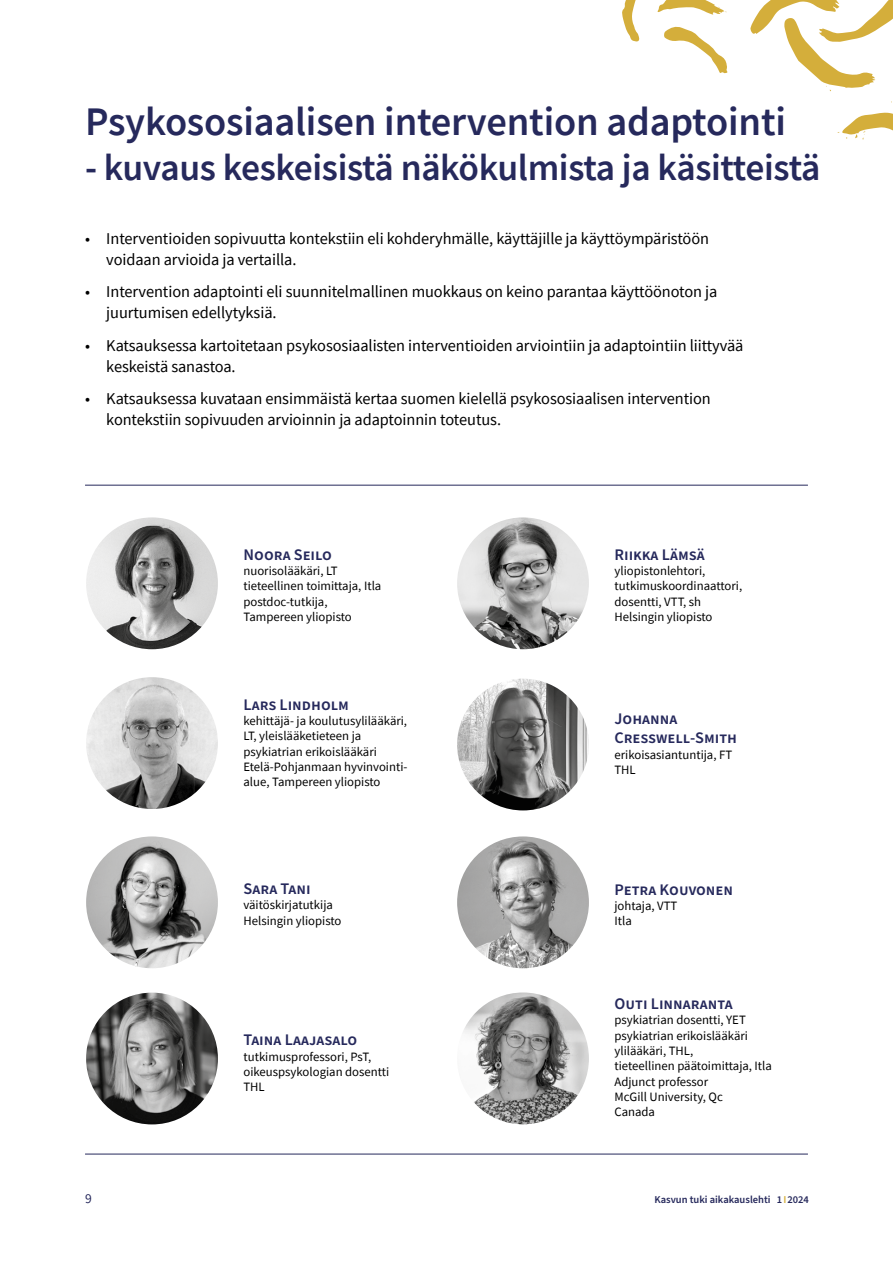
<style>
.page{position:relative;width:893px;height:1263px;background:#fff}
.page>*{position:absolute;margin:0;border:0;box-sizing:border-box;transform-origin:0 0}
.t1{font:600 40.5px "Source Sans Pro";letter-spacing:-.005em;color:#26295c}
.t2{font:600 37.5px "Source Sans Pro";letter-spacing:-.01em;color:#26295c}
.t3{font:16.5px/21px "Source Sans Pro";letter-spacing:-.005em;color:#000}
.t4{font:600 16.2px/19.5px "Source Sans Pro";color:#26295c}
.t5{font:13.5px "Source Sans Pro";color:#26295c}
.t6{font:12.75px/15.3px "Source Sans Pro";color:#000}
.t7{font:600 10.5px "Source Sans Pro";color:#26295c}
.s1{color:#d4ae3b}
</style>
<div class="page">
<hr style="left:85px;top:1154px;width:723px;height:1px;background:#26295c">
<hr style="left:85px;top:485px;width:723px;height:1px;background:#26295c">
<img style="left:86px;top:517px;width:132px;height:132px;border-radius:66px">
<img style="left:86px;top:677px;width:132px;height:132px;border-radius:66px">
<img style="left:457px;top:517px;width:132px;height:132px;border-radius:66px">
<svg style="left:622px;top:0;width:271px;height:140px"></svg>
<img style="left:86px;top:836px;width:132px;height:132px;border-radius:66px">
<img style="left:457px;top:992px;width:132px;height:132px;border-radius:66px">
<img style="left:86px;top:992px;width:132px;height:132px;border-radius:66px">
<img style="left:457px;top:836px;width:132px;height:132px;border-radius:66px">
<img style="left:457px;top:679px;width:132px;height:131px">
<h1 class="t1" style="left:85px;top:95px;width:702px">Psykososiaalisen intervention adaptointi</h1>
<h2 class="t2" style="left:85px;top:143px;width:737px">- kuvaus keskeisistä näkökulmista ja käsitteistä</h2>
<p class="t3" style="left:106px;top:228px;width:604px;text-indent:-21px">• Interventioiden sopivuutta kontekstiin eli kohderyhmälle, käyttäjille ja käyttöympäristöön voidaan arvioida ja vertailla.</p>
<p class="t3" style="left:106px;top:281px;width:613px;text-indent:-21px">• Intervention adaptointi eli suunnitelmallinen muokkaus on keino parantaa käyttöönoton ja juurtumisen edellytyksiä.</p>
<p class="t3" style="left:106px;top:335px;width:639px;text-indent:-21px">• Katsauksessa kartoitetaan psykososiaalisten interventioiden arviointiin ja adaptointiin liittyvää keskeistä sanastoa.</p>
<p class="t3" style="left:106px;top:388px;width:606px;text-indent:-21px">• Katsauksessa kuvataan ensimmäistä kertaa suomen kielellä psykososiaalisen intervention kontekstiin sopivuuden arvioinnin ja adaptoinnin toteutus.</p>
<p class="t4" style="left:243px;top:545px;width:90px">Noora Seilo</p>
<p class="t6" style="left:243px;top:563px;width:139px">nuorisolääkäri, LT tieteellinen toimittaja, Itla postdoc-tutkija,<br>Tampereen yliopisto</p>
<p class="t4" style="left:243px;top:695px;width:107px">Lars Lindholm</p>
<p class="t6" style="left:243px;top:713px;width:166px">kehittäjä- ja koulutusylilääkäri,<br>LT, yleislääketieteen ja psykiatrian erikoislääkäri<br>Etelä-Pohjanmaan hyvinvointi&shy;alue, Tampereen yliopisto</p>
<p class="t4" style="left:243px;top:879px;width:69px">Sara Tani</p>
<p class="t6" style="left:243px;top:897px;width:100px">väitöskirjatutkija<br>Helsingin yliopisto</p>
<p class="t4" style="left:243px;top:1031px;width:115px">Taina Laajasalo</p>
<p class="t6" style="left:243px;top:1049px;width:147px">tutkimusprofessori, PsT, oikeuspsykologian dosentti<br>THL</p>
<p class="t4" style="left:614px;top:545px;width:92px">Riikka Lämsä</p>
<p class="t6" style="left:614px;top:563px;width:129px">yliopistonlehtori, tutkimuskoordinaattori, dosentti, VTT, sh<br>Helsingin yliopisto</p>
<p class="t4" style="left:614px;top:709px;width:124px">Johanna<br>Cresswell-Smith</p>
<p class="t6" style="left:614px;top:746px;width:119px">erikoisasiantuntija, FT<br>THL</p>
<p class="t4" style="left:614px;top:880px;width:120px">Petra Kouvonen</p>
<p class="t6" style="left:614px;top:898px;width:64px">johtaja, VTT<br>Itla</p>
<p class="t4" style="left:614px;top:994px;width:120px">Outi Linnaranta</p>
<p class="t6" style="left:614px;top:1012px;width:159px">psykiatrian dosentti, YET psykiatrian erikoislääkäri ylilääkäri, THL,<br>tieteellinen päätoimittaja, Itla<br>Adjunct professor<br>McGill University, Qc<br>Canada</p>
<p class="t5" style="left:85px;top:1190px;width:8px">9</p>
<p class="t7" style="left:654px;top:1193px;width:156px">Kasvun tuki aikakauslehti 1 <span class="s1">I</span>2024</p>
</div>
